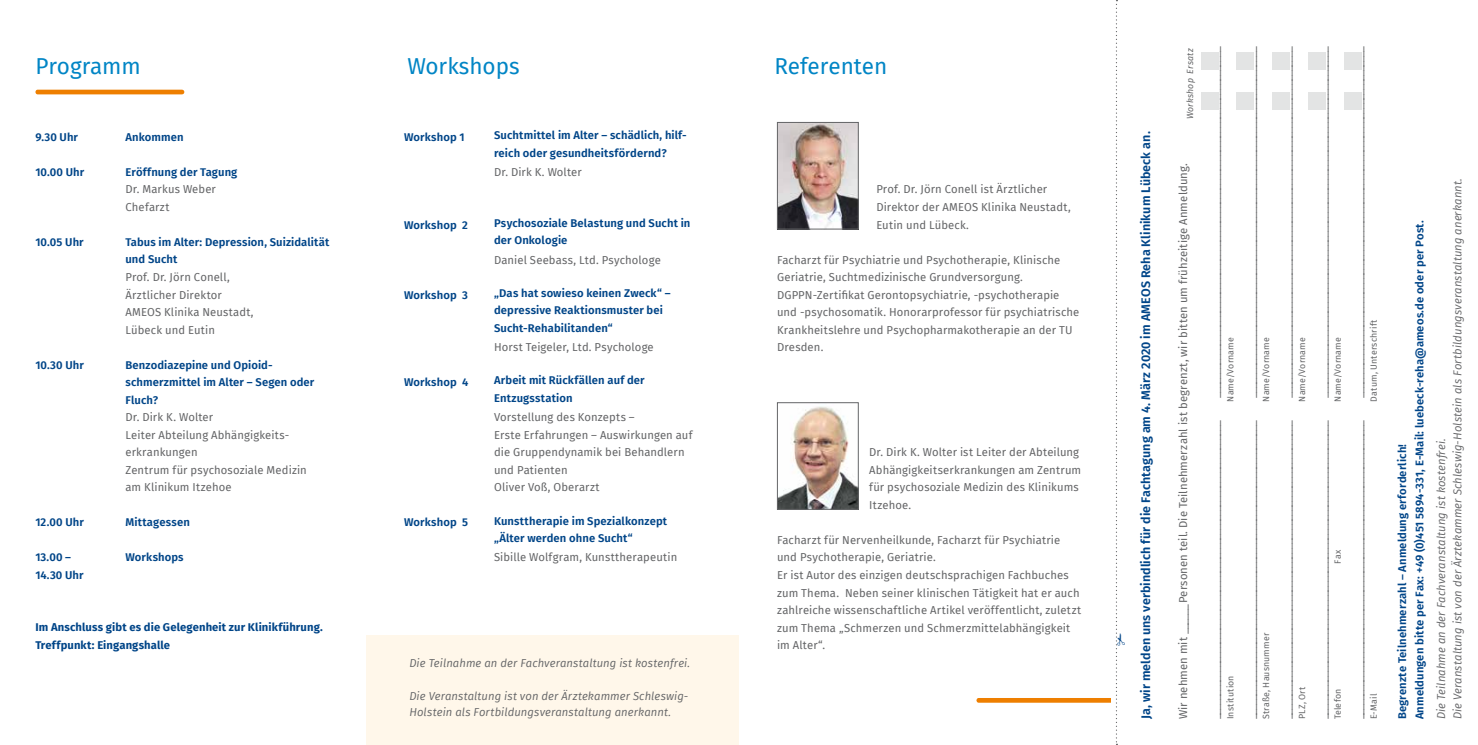
<style>
.page{position:relative;width:1478px;height:745px;background:#fff}
.page>*{position:absolute;margin:0;border:0;box-sizing:border-box;transform-origin:0 0}
.t1{font:22.5px "Fira Sans";color:#0085c5}
.t2{font:600 12.5px "Fira Sans";color:#004588}
.t3{font:11.25px/17.5px "Fira Sans";letter-spacing:.01em;color:#646567}
.t4{font:600 11.25px/17.5px "Fira Sans";letter-spacing:.01em;color:#004588}
.t5{font:italic 11.25px/16.2px "Fira Sans";letter-spacing:.01em;color:#646567}
.t6{font:700 11.25px/17.5px "Fira Sans";letter-spacing:.01em;color:#004588}
.t7{font:8.75px "Fira Sans";letter-spacing:.015em;color:#646567}
.t8{font:italic 8.75px "Fira Sans";letter-spacing:.02em;color:#646567}
</style>
<div class="page">
<div style="left:976px;top:697px;width:149px;height:5px;background:#ee7f00;border-radius:2px"></div>
<div style="left:367px;top:634px;width:372px;height:110px;background:#fff7ea"></div>
<hr style="left:35px;top:90px;width:149px;height:4px;background:#ee7f00;border-radius:2px">
<div style="left:1201px;top:92px;width:17px;height:18px;background:#e3e4e4"></div>
<div style="left:1236px;top:92px;width:18px;height:18px;background:#e3e4e4"></div>
<div style="left:1272px;top:92px;width:17px;height:18px;background:#e3e4e4"></div>
<div style="left:1308px;top:92px;width:18px;height:18px;background:#e3e4e4"></div>
<div style="left:1344px;top:92px;width:18px;height:18px;background:#e3e4e4"></div>
<div style="left:1201px;top:52px;width:17px;height:18px;background:#e3e4e4"></div>
<div style="left:1236px;top:52px;width:18px;height:18px;background:#e3e4e4"></div>
<div style="left:1272px;top:52px;width:17px;height:18px;background:#e3e4e4"></div>
<div style="left:1308px;top:52px;width:18px;height:18px;background:#e3e4e4"></div>
<div style="left:1344px;top:52px;width:18px;height:18px;background:#e3e4e4"></div>
<img style="left:779px;top:124px;width:77px;height:103px">
<div style="left:777px;top:122px;width:81px;height:107px;border:1px solid #646567"></div>
<img style="left:779px;top:406px;width:77px;height:101px">
<div style="left:777px;top:402px;width:81px;height:107px;border:1px solid #646567"></div>
<div style="left:1111px;top:694px;width:16px;height:10px;background:#fff"></div>
<svg style="left:1116px;top:0;width:2px;height:744px"></svg>
<h1 class="t1" style="left:35px;top:49px;width:107px">Programm</h1>
<h1 class="t1" style="left:407px;top:49px;width:113px">Workshops</h1>
<h1 class="t1" style="left:774px;top:49px;width:114px">Referenten</h1>
<p class="t4" style="left:35px;top:127px;width:44px">9.30 Uhr</p>
<p class="t4" style="left:125px;top:127px;width:60px">Ankommen</p>
<p class="t4" style="left:35px;top:162px;width:50px">10.00 Uhr</p>
<p class="t4" style="left:125px;top:162px;width:113px">Eröffnung der Tagung</p>
<p class="t3" style="left:125px;top:180px;width:92px">Dr. Markus Weber<br>Chefarzt</p>
<p class="t4" style="left:35px;top:232px;width:50px">10.05 Uhr</p>
<p class="t4" style="left:125px;top:232px;width:205px">Tabus im Alter: Depression, Suizidalität und Sucht</p>
<p class="t3" style="left:125px;top:268px;width:130px">Prof. Dr. Jörn Conell,<br>Ärztlicher Direktor<br>AMEOS Klinika Neustadt,<br>Lübeck und Eutin</p>
<p class="t4" style="left:35px;top:355px;width:50px">10.30 Uhr</p>
<p class="t4" style="left:125px;top:355px;width:190px">Benzodiazepine und Opioid&shy;schmerzmittel im Alter – Segen oder<br>Fluch?</p>
<p class="t3" style="left:125px;top:408px;width:183px">Dr. Dirk K. Wolter<br>Leiter Abteilung Abhängigkeits&shy;erkrankungen<br>Zentrum für psychosoziale Medizin am Klinikum Itzehoe</p>
<p class="t4" style="left:35px;top:512px;width:50px">12.00 Uhr</p>
<p class="t4" style="left:125px;top:512px;width:66px">Mittagessen</p>
<p class="t4" style="left:35px;top:547px;width:37px">13.00 –</p>
<p class="t4" style="left:125px;top:547px;width:60px">Workshops</p>
<p class="t4" style="left:35px;top:565px;width:50px">14.30 Uhr</p>
<p class="t6" style="left:35px;top:617px;width:289px">Im Anschluss gibt es die Gelegenheit zur Klinikführung.<br>Treffpunkt: Eingangshalle</p>
<p class="t4" style="left:404px;top:127px;width:62px">Workshop 1</p>
<p class="t4" style="left:494px;top:126px;width:194px">Suchtmittel im Alter – schädlich, hilf&shy;reich oder gesundheitsfördernd?</p>
<p class="t3" style="left:494px;top:163px;width:89px">Dr. Dirk K. Wolter</p>
<p class="t4" style="left:404px;top:215px;width:65px">Workshop 2</p>
<p class="t4" style="left:494px;top:213px;width:198px">Psychosoziale Belastung und Sucht in der Onkologie</p>
<p class="t3" style="left:494px;top:250px;width:168px">Daniel Seebass, Ltd. Psychologe</p>
<p class="t4" style="left:404px;top:285px;width:65px">Workshop 3</p>
<p class="t4" style="left:494px;top:283px;width:178px">„Das hat sowieso keinen Zweck“ – depressive Reaktionsmuster bei<br>Sucht-Rehabilitanden“</p>
<p class="t3" style="left:494px;top:338px;width:161px">Horst Teigeler, Ltd. Psychologe</p>
<p class="t4" style="left:404px;top:372px;width:66px">Workshop 4</p>
<p class="t4" style="left:494px;top:371px;width:152px">Arbeit mit Rückfällen auf der<br>Entzugsstation</p>
<p class="t3" style="left:494px;top:408px;width:200px">Vorstellung des Konzepts –<br>Erste Erfahrungen – Auswirkungen auf die Gruppendynamik bei Behandlern und Patienten<br>Oliver Voß, Oberarzt</p>
<p class="t4" style="left:404px;top:512px;width:66px">Workshop 5</p>
<p class="t4" style="left:494px;top:511px;width:175px">Kunsttherapie im Spezialkonzept „Älter werden ohne Sucht“</p>
<p class="t3" style="left:494px;top:548px;width:185px">Sibille Wolfgram, Kunsttherapeutin</p>
<p class="t5" style="left:409px;top:654px;width:282px">Die Teilnahme an der Fachveranstaltung ist kostenfrei.</p>
<p class="t5" style="left:409px;top:687px;width:280px">Die Veranstaltung ist von der Ärztekammer Schleswig-<br>Holstein als Fortbildungsveranstaltung anerkannt.</p>
<p class="t3" style="left:876px;top:180px;width:196px">Prof. Dr. Jörn Conell ist Ärztlicher<br>Direktor der AMEOS Klinika Neustadt,<br>Eutin und Lübeck.</p>
<p class="t3" style="left:777px;top:250px;width:304px">Facharzt für Psychiatrie und Psychotherapie, Klinische Geriatrie, Suchtmedizinische Grundversorgung.<br>DGPPN-Zertifikat Gerontopsychiatrie, -psychotherapie und -psychosomatik. Honorarprofessor für psychiatrische Krankheitslehre und Psychopharmakotherapie an der TU Dresden.</p>
<p class="t3" style="left:869px;top:443px;width:213px">Dr. Dirk K. Wolter ist Leiter der Abteilung Abhängigkeitserkrankungen am Zentrum für psychosoziale Medizin des Klinikums Itzehoe.</p>
<p class="t3" style="left:777px;top:530px;width:306px">Facharzt für Nervenheilkunde, Facharzt für Psychiatrie und Psychotherapie, Geriatrie.<br>Er ist Autor des einzigen deutschsprachigen Fachbuches zum Thema. Neben seiner klinischen Tätigkeit hat er auch zahlreiche wissenschaftliche Artikel veröffentlicht, zuletzt zum Thema „Schmerzen und Schmerzmittelabhängigkeit im Alter“.</p>
<p class="t2" style="left:1135px;top:719px;width:589px;rotate:-90deg">Ja, wir melden uns verbindlich für die Fachtagung am 4. März 2020 im AMEOS Reha Klinikum Lübeck an.</p>
<p class="t8" style="left:1183px;top:119px;width:72px;rotate:-90deg">Workshop Ersatz</p>
<p class="t3" style="left:1174px;top:719px;width:557px;rotate:-90deg">Wir nehmen mit ______ Personen teil. Die Teilnehmerzahl ist begrenzt, wir bitten um frühzeitige Anmeldung.</p>
<p class="t3" style="left:1206px;top:397px;width:352px;rotate:-90deg">__________________________________________________________________________</p>
<p class="t7" style="left:1223px;top:401px;width:66px;rotate:-90deg">Name/Vorname</p>
<p class="t3" style="left:1206px;top:719px;width:300px;rotate:-90deg">_______________________________________________________________</p>
<p class="t7" style="left:1223px;top:719px;width:45px;rotate:-90deg">Institution</p>
<p class="t3" style="left:1242px;top:397px;width:352px;rotate:-90deg">__________________________________________________________________________</p>
<p class="t7" style="left:1259px;top:401px;width:66px;rotate:-90deg">Name/Vorname</p>
<p class="t3" style="left:1242px;top:719px;width:300px;rotate:-90deg">_______________________________________________________________</p>
<p class="t7" style="left:1259px;top:719px;width:88px;rotate:-90deg">Straße, Hausnummer</p>
<p class="t3" style="left:1278px;top:397px;width:352px;rotate:-90deg">__________________________________________________________________________</p>
<p class="t7" style="left:1295px;top:401px;width:66px;rotate:-90deg">Name/Vorname</p>
<p class="t3" style="left:1278px;top:719px;width:300px;rotate:-90deg">_______________________________________________________________</p>
<p class="t7" style="left:1295px;top:719px;width:34px;rotate:-90deg">PLZ, Ort</p>
<p class="t3" style="left:1314px;top:397px;width:352px;rotate:-90deg">__________________________________________________________________________</p>
<p class="t7" style="left:1331px;top:401px;width:66px;rotate:-90deg">Name/Vorname</p>
<p class="t3" style="left:1314px;top:719px;width:300px;rotate:-90deg">_______________________________________________________________</p>
<p class="t7" style="left:1331px;top:563px;width:15px;rotate:-90deg">Fax</p>
<p class="t7" style="left:1331px;top:719px;width:32px;rotate:-90deg">Telefon</p>
<p class="t3" style="left:1350px;top:397px;width:352px;rotate:-90deg">__________________________________________________________________________</p>
<p class="t7" style="left:1367px;top:401px;width:83px;rotate:-90deg">Datum, Unterschrift</p>
<p class="t3" style="left:1350px;top:719px;width:300px;rotate:-90deg">_______________________________________________________________</p>
<p class="t7" style="left:1367px;top:719px;width:27px;rotate:-90deg">E-Mail</p>
<p class="t4" style="left:1392px;top:719px;width:500px;rotate:-90deg">Begrenzte Teilnehmerzahl – Anmeldung erforderlich!<br>Anmeldungen bitte per Fax: +49 (0)451 5894-331, E-Mail: luebeck-reha@ameos.de oder per Post.</p>
<p class="t5" style="left:1433px;top:719px;width:542px;rotate:-90deg">Die Teilnahme an der Fachveranstaltung ist kostenfrei.<br>Die Veranstaltung ist von der Ärztekammer Schleswig-Holstein als Fortbildungsveranstaltung anerkannt.</p>
</div>
